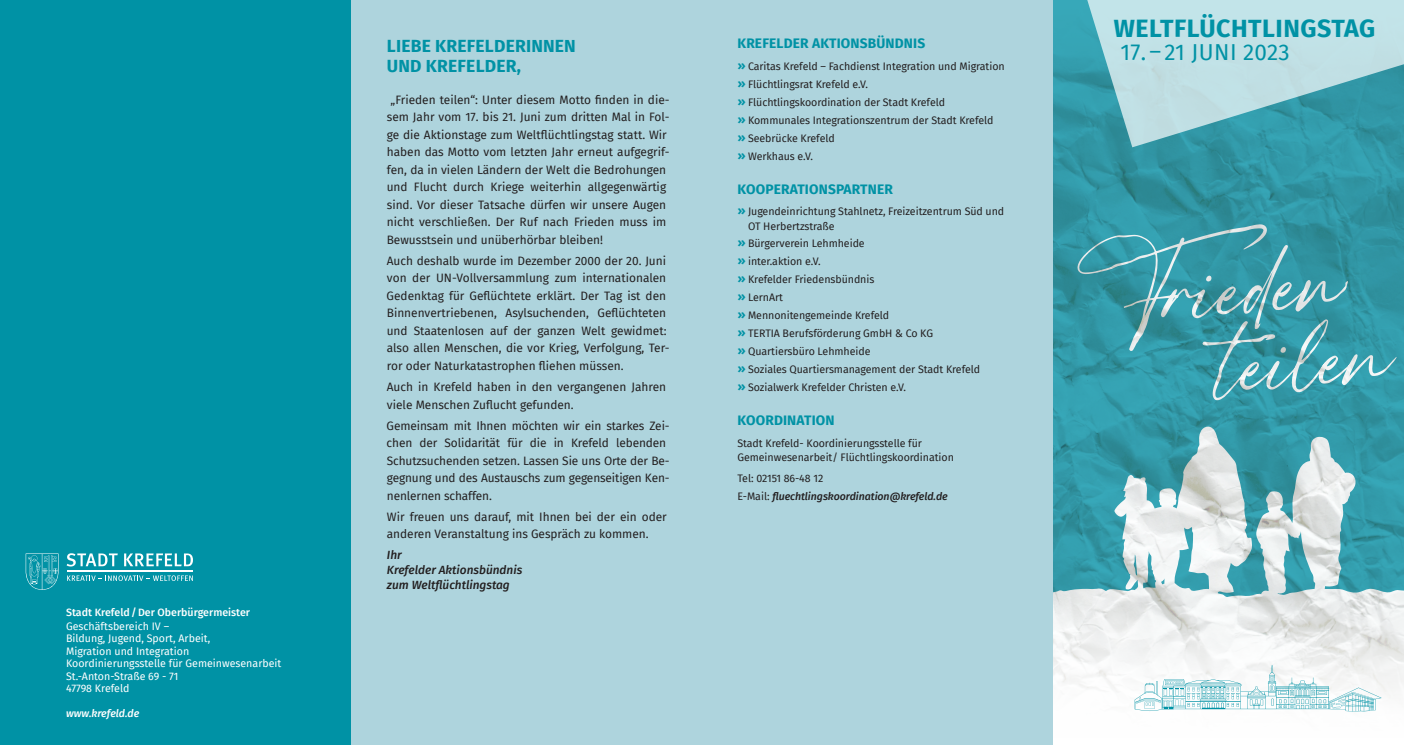
<style>
.page{position:relative;width:1404px;height:745px;background:#fff}
.page>*{position:absolute;margin:0;border:0;box-sizing:border-box;transform-origin:0 0}
.t1{font:700 25px "Fira Sans";letter-spacing:.02em;color:#0092a5}
.t2{font:22.5px "Fira Sans";letter-spacing:.01em;color:#0092a5}
.t3{font:700 17.5px/20px "Fira Sans";letter-spacing:.01em;color:#0092a5}
.t4{font:700 13.75px "Fira Sans";letter-spacing:.01em;color:#0092a5}
.t5{font:11.88px/17.5px "Fira Sans";color:#231f20}
.t6{font:italic 500 11.88px/15px "Fira Sans";color:#231f20}
.t7{font:10.62px/17.9px "Fira Sans";letter-spacing:-.005em;color:#231f20}
.t8{font:10.62px/12.5px "Fira Sans";color:#fff}
.t9{font:italic 500 10.62px/17.9px "Fira Sans";letter-spacing:-.005em;color:#231f20}
.t10{font:500 10.62px "Fira Sans";color:#fff}
.t11{font:italic 500 10.62px "Fira Sans";color:#fff}
.s1{font-family:"Open Sans";font-weight:700;font-size:13.75px;color:#0092a5}
.s2{font-weight:400;font-style:normal}
</style>
<div class="page">
<img style="left:1052px;top:0;width:351px;height:744px">
<svg style="left:1082px;top:0;width:321px;height:147px;background:#92c9d1"></svg>
<svg style="left:1134px;top:664px;width:247px;height:47px"></svg>
<div style="left:0;top:0;width:351px;height:744px;background:#0092a5"></div>
<svg style="left:67px;top:575px;width:126px;height:5px"></svg>
<hr style="left:67px;top:570px;width:126px;height:1px;background:#fff">
<svg style="left:26px;top:553px;width:33px;height:36px"></svg>
<svg style="left:67px;top:553px;width:51px;height:13px"></svg>
<svg style="left:124px;top:553px;width:69px;height:13px"></svg>
<div style="left:351px;top:0;width:351px;height:744px;background:#aed4dd"></div>
<div style="left:702px;top:0;width:350px;height:744px;background:#aed4dd"></div>
<p class="t10" style="left:66px;top:603px;width:185px">Stadt Krefeld/Der Oberbürgermeister</p>
<p class="t8" style="left:66px;top:619px;width:217px">Geschäftsbereich IV –<br>Bildung, Jugend, Sport, Arbeit,<br>Migration und Integration<br>Koordinierungsstelle für Gemeinwesenarbeit<br>St.-Anton-Straße 69 - 71<br>47798 Krefeld</p>
<p class="t11" style="left:66px;top:704px;width:75px">www.krefeld.de</p>
<h3 class="t3" style="left:387px;top:34px;width:190px">LIEBE KREFELDERINNEN<br>UND KREFELDER,</h3>
<p class="t5" style="left:386px;top:90px;width:284px;text-indent:4px">„Frieden teilen“: Unter diesem Motto finden in die&shy;sem Jahr vom 17. bis 21. Juni zum dritten Mal in Fol&shy;ge die Aktionstage zum Weltflüchtlingstag statt. Wir haben das Motto vom letzten Jahr erneut aufgegrif&shy;fen, da in vielen Ländern der Welt die Bedrohungen und Flucht durch Kriege weiterhin allgegenwärtig sind. Vor dieser Tatsache dürfen wir unsere Augen nicht verschließen. Der Ruf nach Frieden muss im Bewusstsein und unüberhörbar bleiben!</p>
<p class="t5" style="left:386px;top:251px;width:284px">Auch deshalb wurde im Dezember 2000 der 20. Juni von der UN-Vollversammlung zum internationalen Gedenktag für Geflüchtete erklärt. Der Tag ist den Binnenvertriebenen, Asylsuchenden, Geflüchteten und Staatenlosen auf der ganzen Welt gewidmet: also allen Menschen, die vor Krieg, Verfolgung, Ter&shy;ror oder Naturkatastrophen fliehen müssen.</p>
<p class="t5" style="left:386px;top:377px;width:281px">Auch in Krefeld haben in den vergangenen Jahren viele Menschen Zuflucht gefunden.</p>
<p class="t5" style="left:386px;top:416px;width:284px">Gemeinsam mit Ihnen möchten wir ein starkes Zei&shy;chen der Solidarität für die in Krefeld lebenden Schutzsuchenden setzen. Lassen Sie uns Orte der Be&shy;gegnung und des Austauschs zum gegenseitigen Ken&shy;nenlernen schaffen.</p>
<p class="t5" style="left:387px;top:507px;width:281px">Wir freuen uns darauf, mit Ihnen bei der ein oder anderen Veranstaltung ins Gespräch zu kommen.</p>
<p class="t6" style="left:387px;top:547px;width:137px">Ihr<br>Krefelder Aktionsbündnis zum Weltflüchtlingstag</p>
<p class="t4" style="left:737px;top:32px;width:189px">KREFELDER AKTIONSBÜNDNIS</p>
<p class="t7" style="left:737px;top:57px;width:269px"><span class="s1">»</span> Caritas Krefeld – Fachdienst Integration und Migration <span class="s1">»</span> Flüchtlingsrat Krefeld e.V.<br><span class="s1">»</span> Flüchtlingskoordination der Stadt Krefeld<br><span class="s1">»</span> Kommunales Integrationszentrum der Stadt Krefeld<br><span class="s1">»</span> Seebrücke Krefeld<br><span class="s1">»</span> Werkhaus e.V.</p>
<p class="t4" style="left:737px;top:177px;width:157px">KOOPERATIONSPARTNER</p>
<p class="t7" style="left:748px;top:204px;width:258px;line-height:14.4px;text-indent:-11px"><span class="s1">»</span> Jugendeinrichtung Stahlnetz, Freizeitzentrum Süd und<br>OT Herbertzstraße</p>
<p class="t7" style="left:737px;top:234px;width:244px"><span class="s1">»</span> Bürgerverein Lehmheide<br><span class="s1">»</span> inter.aktion e.V.<br><span class="s1">»</span> Krefelder Friedensbündnis<br><span class="s1">»</span> LernArt<br><span class="s1">»</span> Mennonitengemeinde Krefeld<br><span class="s1">»</span> TERTIA Berufsförderung GmbH &amp; Co KG<br><span class="s1">»</span> Quartiersbüro Lehmheide<br><span class="s1">»</span> Soziales Quartiersmanagement der Stadt Krefeld <span class="s1">»</span> Sozialwerk Krefelder Christen e.V.</p>
<p class="t4" style="left:737px;top:408px;width:99px">KOORDINATION</p>
<p class="t7" style="left:737px;top:435px;width:218px;line-height:14.4px">Stadt Krefeld- Koordinierungsstelle für<br>Gemeinwesenarbeit/ Flüchtlingskoordination</p>
<p class="t9" style="left:737px;top:469px;width:212px"><span class="s2">Tel: 02151 86-48 12<br>E-Mail:</span> fluechtlingskoordination@krefeld.de</p>
<h1 class="t1" style="left:1113px;top:7px;width:263px">WELTFLÜCHTLINGSTAG</h1>
<h2 class="t2" style="left:1120px;top:35px;width:170px">17. – 21 JUNI 2023</h2>
</div>
